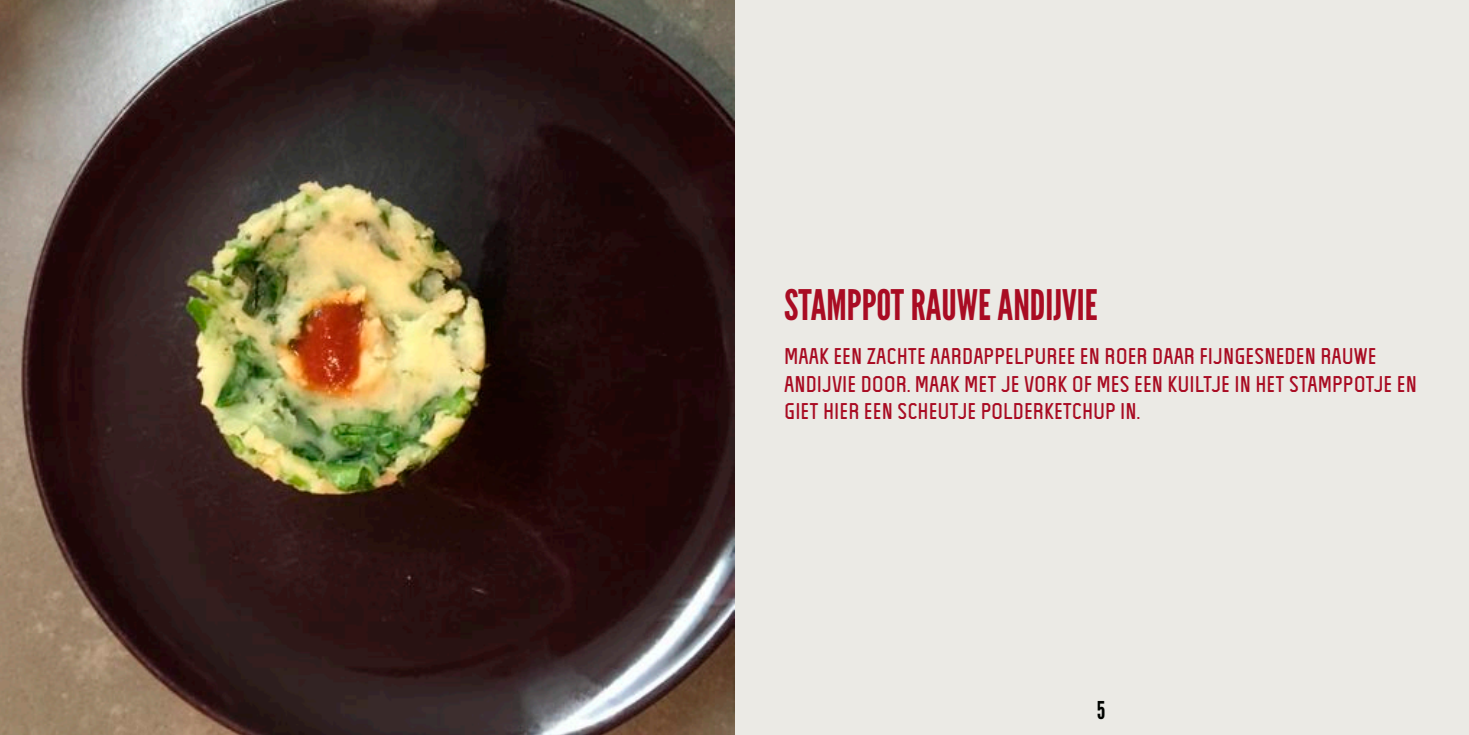
<style>
.page{position:relative;width:1469px;height:735px;background:#fff}
.page>*{position:absolute;margin:0;border:0;box-sizing:border-box;transform-origin:0 0}
.t1{font:42px "League Gothic";color:#a90c23}
.t2{font:24.5px "League Gothic";color:#000300}
.t3{font:22.75px/27.3px "Lisa";color:#a90c23}
</style>
<div class="page">
<div style="left:0;top:1px;width:1468px;height:733px;background:#ebeae5"></div>
<img style="left:0;top:1px;width:734px;height:733px">
<h1 class="t1" style="left:784px;top:279px;width:315px">STAMPPOT RAUWE ANDIJVIE</h1>
<p class="t3" style="left:784px;top:342px;width:634px">MAAK EEN ZACHTE AARDAPPELPUREE EN ROER DAAR FIJNGESNEDEN RAUWE<br>ANDIJVIE DOOR. MAAK MET JE VORK OF MES EEN KUILTJE IN HET STAMPPOTJE EN<br>GIET HIER EEN SCHEUTJE POLDERKETCHUP IN.</p>
<p class="t2" style="left:1096px;top:695px;width:10px">5</p>
</div>
